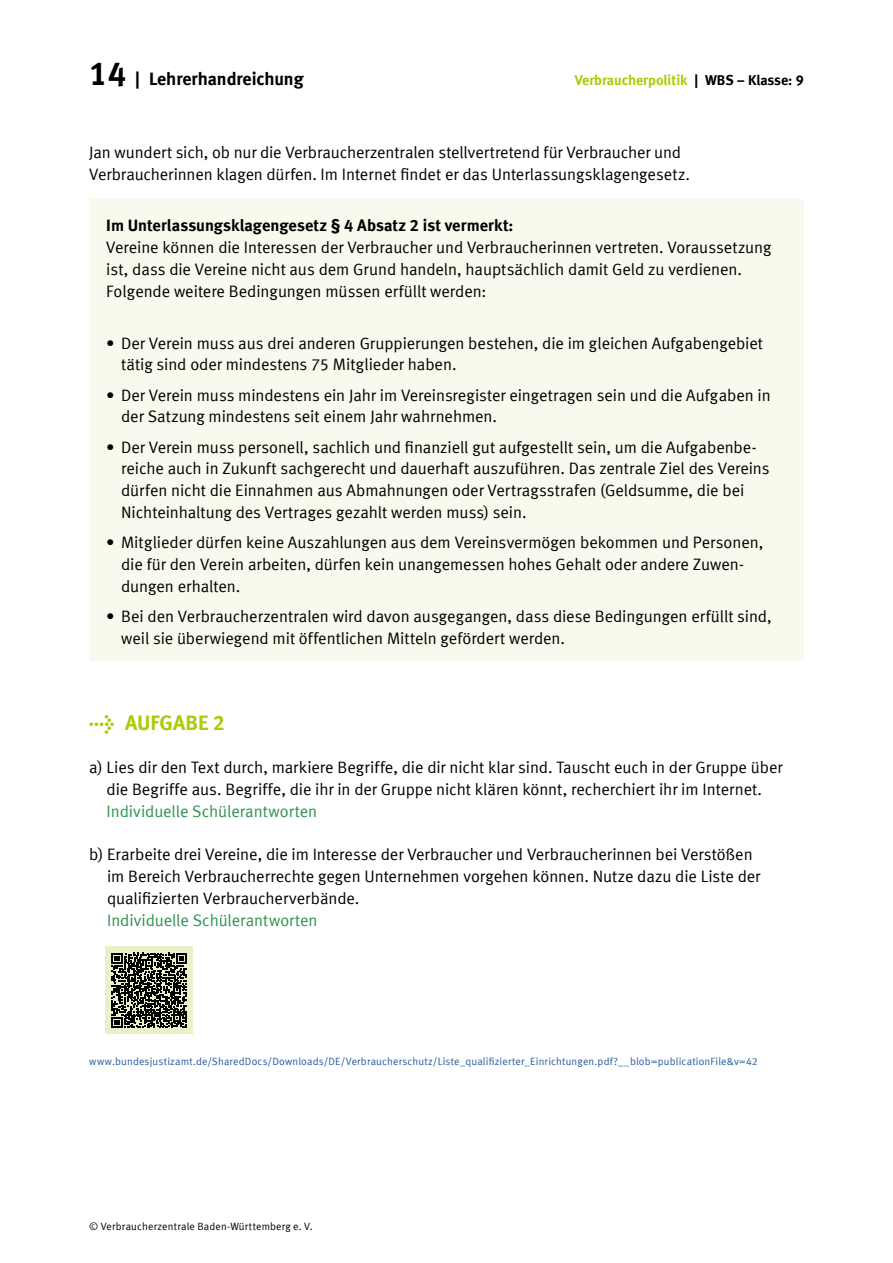
<style>
.page{position:relative;width:893px;height:1263px;background:#fff}
.page>*{position:absolute;margin:0;border:0;box-sizing:border-box;transform-origin:0 0}
.t1{font:21px "Meta Bold LF";color:#afca0b}
.t2{font:18px "Meta Bold LF";color:#000}
.t3{font:16.5px/21.8px "Meta Normal LF";letter-spacing:-.005em;color:#000}
.t4{font:16.5px "Meta Bold LF";letter-spacing:.005em;color:#000}
.t5{font:14.25px "Meta Bold LF";color:#afca0b}
.t6{font:10.5px "Meta Normal LF";letter-spacing:.015em;color:#275b9b}
.t7{font:10.5px "Meta Normal LF";letter-spacing:.015em;color:#000}
.s1{font-size:33px}
.s2{color:#000}
.s3{font-family:"Meta Bold Expert"}
.s4{color:#2d934f}
</style>
<div class="page">
<div style="left:89px;top:199px;width:715px;height:462px;background:#f8faed"></div>
<div style="left:106px;top:947px;width:87px;height:87px;background:#ebf0ca"></div>
<svg style="left:112px;top:953px;width:75px;height:75px"></svg>
<p class="t2" style="left:89px;top:68px;width:216px"><span class="s1">14</span> | Lehrerhandreichung</p>
<p class="t5" style="left:575px;top:72px;width:230px">Verbraucherpolitik <span class="s2">| WBS – Klasse: 9</span></p>
<p class="t3" style="left:89px;top:141px;width:602px">Jan wundert sich, ob nur die Verbraucherzentralen stellvertretend für Verbraucher und<br>Verbraucherinnen klagen dürfen. Im Internet findet er das Unterlassungsklagengesetz.</p>
<p class="t4" style="left:106px;top:216px;width:409px">Im Unterlassungsklagengesetz § 4 Absatz 2 ist vermerkt:</p>
<p class="t3" style="left:106px;top:236px;width:667px">Vereine können die Interessen der Verbraucher und Verbraucherinnen vertreten. Voraussetzung ist, dass die Vereine nicht aus dem Grund handeln, hauptsächlich damit Geld zu verdienen.<br>Folgende weitere Bedingungen müssen erfüllt werden:</p>
<p class="t3" style="left:121px;top:332px;width:643px;text-indent:-15px">• Der Verein muss aus drei anderen Gruppierungen bestehen, die im gleichen Aufgabengebiet tätig sind oder mindestens 75 Mitglieder haben.</p>
<p class="t3" style="left:121px;top:384px;width:651px;text-indent:-15px">• Der Verein muss mindestens ein Jahr im Vereinsregister eingetragen sein und die Aufgaben in der Satzung mindestens seit einem Jahr wahrnehmen.</p>
<p class="t3" style="left:121px;top:436px;width:650px;text-indent:-15px">• Der Verein muss personell, sachlich und finanziell gut aufgestellt sein, um die Aufgabenbe&shy;reiche auch in Zukunft sachgerecht und dauerhaft auszuführen. Das zentrale Ziel des Vereins dürfen nicht die Einnahmen aus Abmahnungen oder Vertragsstrafen (Geldsumme, die bei Nichteinhaltung des Vertrages gezahlt werden muss) sein.</p>
<p class="t3" style="left:121px;top:531px;width:644px;text-indent:-15px">• Mitglieder dürfen keine Auszahlungen aus dem Vereinsvermögen bekommen und Personen, die für den Verein arbeiten, dürfen kein unangemessen hohes Gehalt oder andere Zuwen&shy;dungen erhalten.</p>
<p class="t3" style="left:121px;top:605px;width:652px;text-indent:-15px">• Bei den Verbraucherzentralen wird davon ausgegangen, dass diese Bedingungen erfüllt sind, weil sie überwiegend mit öffentlichen Mitteln gefördert werden.</p>
<p class="t1" style="left:89px;top:710px;width:137px"><span class="s3">l</span> AUFGABE 2</p>
<p class="t3" style="left:107px;top:756px;width:678px;text-indent:-17px">a) Lies dir den Text durch, markiere Begriffe, die dir nicht klar sind. Tauscht euch in der Gruppe über die Begriffe aus. Begriffe, die ihr in der Gruppe nicht klären könnt, recherchiert ihr im Internet.<br><span class="s4">Individuelle Schülerantworten</span></p>
<p class="t3" style="left:107px;top:843px;width:655px;text-indent:-18px">b) Erarbeite drei Vereine, die im Interesse der Verbraucher und Verbraucherinnen bei Verstößen im Bereich Verbraucherrechte gegen Unternehmen vorgehen können. Nutze dazu die Liste der qualifizierten Verbraucherverbände.<br><span class="s4">Individuelle Schülerantworten</span></p>
<p class="t6" style="left:89px;top:1055px;width:670px">www.bundesjustizamt.de/SharedDocs/Downloads/DE/Verbraucherschutz/Liste_qualifizierter_Einrichtungen.pdf?__blob=publicationFile&amp;v=42</p>
<p class="t7" style="left:89px;top:1220px;width:225px">© Verbraucherzentrale Baden-Württemberg e. V.</p>
</div>
